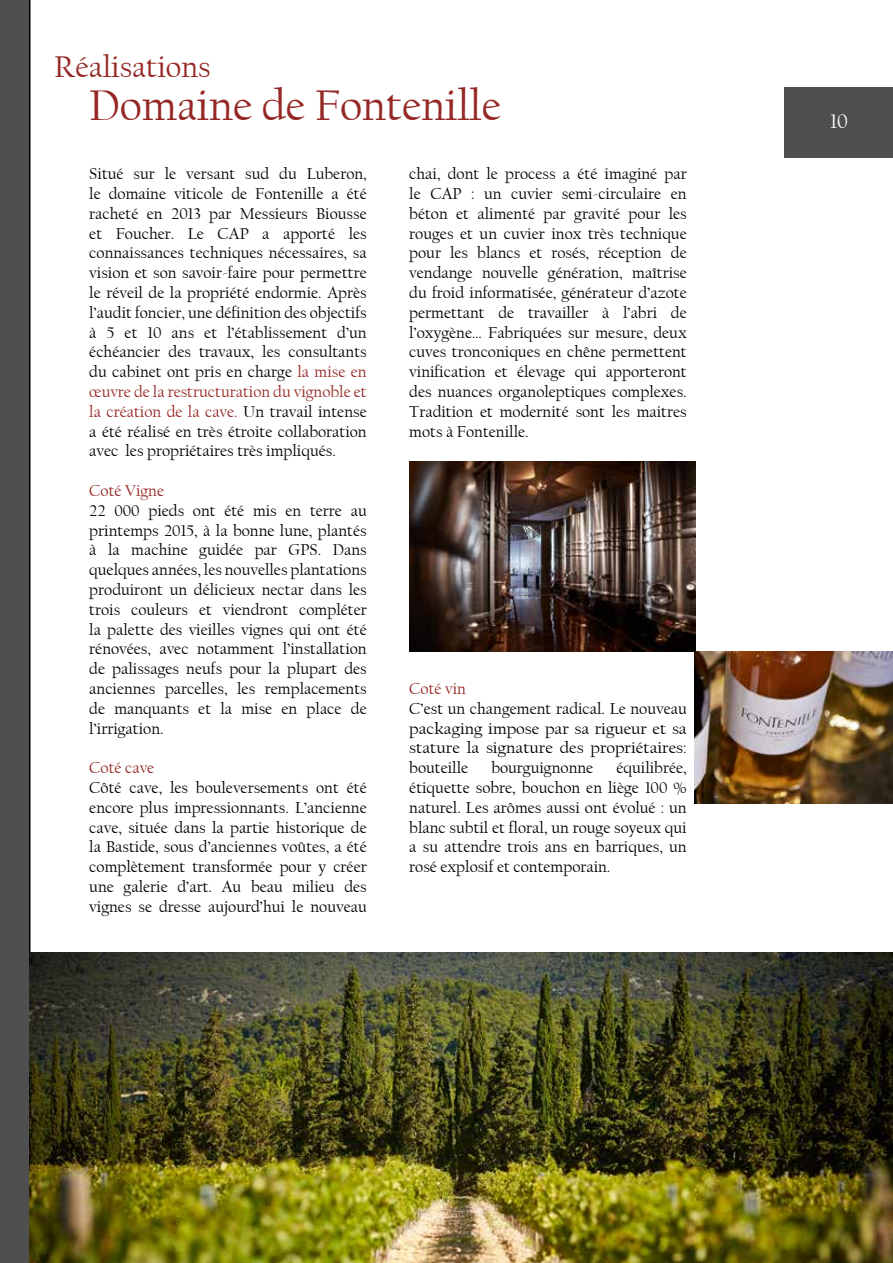
<style>
.page{position:relative;width:893px;height:1263px;background:#fff}
.page>*{position:absolute;margin:0;border:0;box-sizing:border-box;transform-origin:0 0}
.t1{font:45px "Californian FB";color:#952825}
.t2{font:31.5px "Californian FB";color:#952825}
.t3{font:21px "Californian FB";color:#fff}
.t4{font:16.5px/19.8px "Californian FB";color:#000;text-align:justify}
.t5{font:16.5px "Californian FB";color:#952825}
.s1{color:#952825}
</style>
<div class="page">
<svg style="left:0;top:0;width:31px;height:1263px;background:#4e4d4c"></svg>
<div style="left:785px;top:87px;width:108px;height:70px;background:#504f4f"></div>
<img style="left:694px;top:652px;width:198px;height:152px">
<img style="left:409px;top:461px;width:286px;height:191px">
<img style="left:30px;top:952px;width:863px;height:311px">
<h2 class="t2" style="left:54px;top:50px;width:158px">Réalisations</h2>
<h1 class="t1" style="left:89px;top:80px;width:413px">Domaine de Fontenille</h1>
<p class="t4" style="left:89px;top:164px;width:279px">Situé sur le versant sud du Luberon, le domaine viticole de Fontenille a été racheté en 2013 par Messieurs Biousse et Foucher. Le CAP a apporté les connaissances techniques nécessaires, sa vision et son savoir-faire pour permettre le réveil de la propriété endormie. Après l’audit foncier, une définition des objectifs à 5 et 10 ans et l’établissement d’un échéancier des travaux, les consultants du cabinet ont pris en charge <span class="s1">la mise en œuvre de la restructuration du vignoble et la création de la cave.</span> Un travail intense a été réalisé en très étroite collaboration avec les propriétaires très impliqués.</p>
<p class="t5" style="left:89px;top:481px;width:76px">Coté Vigne</p>
<p class="t4" style="left:89px;top:501px;width:279px">22 000 pieds ont été mis en terre au printemps 2015, à la bonne lune, plantés à la machine guidée par GPS. Dans quelques années, les nouvelles plantations produiront un délicieux nectar dans les trois couleurs et viendront compléter la palette des vieilles vignes qui ont été rénovées, avec notamment l’installation de palissages neufs pour la plupart des anciennes parcelles, les remplacements de manquants et la mise en place de l’irrigation.</p>
<p class="t5" style="left:89px;top:759px;width:67px">Coté cave</p>
<p class="t4" style="left:89px;top:778px;width:279px">Côté cave, les bouleversements ont été encore plus impressionnants. L’ancienne cave, située dans la partie historique de la Bastide, sous d’anciennes voûtes, a été complètement transformée pour y créer une galerie d’art. Au beau milieu des vignes se dresse aujourd’hui le nouveau</p>
<p class="t4" style="left:409px;top:164px;width:279px">chai, dont le process a été imaginé par le CAP : un cuvier semi-circulaire en béton et alimenté par gravité pour les rouges et un cuvier inox très technique pour les blancs et rosés, réception de vendange nouvelle génération, maîtrise du froid informatisée, générateur d’azote permettant de travailler à l’abri de l’oxygène… Fabriquées sur mesure, deux cuves tronconiques en chêne permettent vinification et élevage qui apporteront des nuances organoleptiques complexes.<br>Tradition et modernité sont les maitres mots à Fontenille.</p>
<p class="t5" style="left:409px;top:679px;width:58px">Coté vin</p>
<p class="t4" style="left:409px;top:699px;width:279px">C’est un changement radical. Le nouveau packaging impose par sa rigueur et sa stature la signature des propriétaires: bouteille</p>
<p class="t4" style="left:409px;top:758px;width:279px;text-indent:207px">équilibrée, étiquette sobre, bouchon en liège 100 % naturel. Les arômes aussi ont évolué : un blanc subtil et floral, un rouge soyeux qui a su attendre trois ans en barriques, un rosé explosif et contemporain.</p>
<p class="t4" style="left:491px;top:758px;width:103px">bourguignonne</p>
<p class="t3" style="left:830px;top:110px;width:19px">10</p>
</div>
